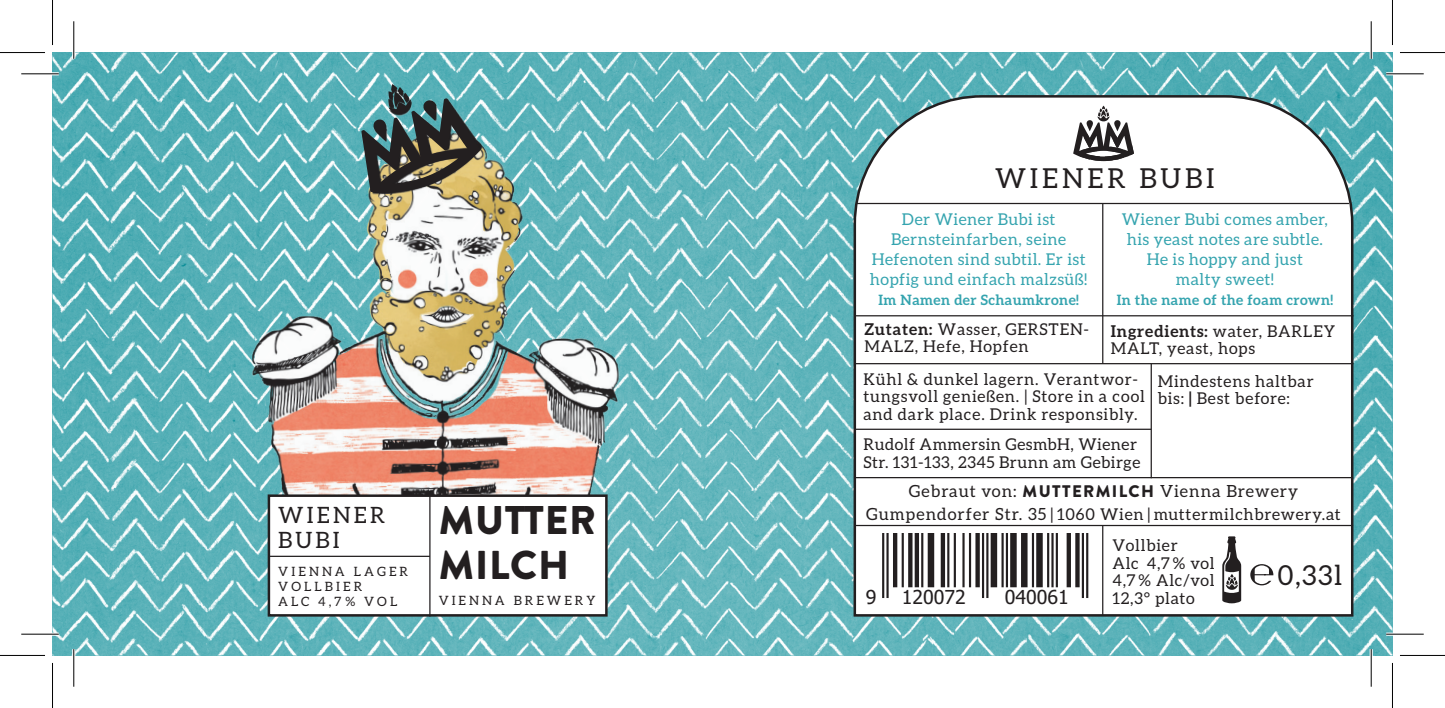
<style>
.page{position:relative;width:1445px;height:708px;background:#fff}
.page>*{position:absolute;margin:0;border:0;box-sizing:border-box;transform-origin:0 0}
.t1{font:900 40.25px/44.8px "Brandon Grotesque";letter-spacing:.02em;color:#231f20}
.t2{font:27.5px "Aleo";letter-spacing:.14em;color:#231f20}
.t3{font:22.5px/25px "Aleo";letter-spacing:.14em;color:#231f20}
.t4{font:19.25px "Tahoma";color:#231f20}
.t5{font:16.75px "Aleo";letter-spacing:.06em;color:#231f20}
.t6{font:16.25px/17.5px "Aleo";letter-spacing:.05em;color:#231f20}
.t7{font:16.25px/20px "Aleo";letter-spacing:.03em;color:#35a4af;text-align:center}
.t8{font:16.25px/17.5px "Aleo";letter-spacing:.03em;color:#231f20}
.t9{font:700 14.25px "Aleo";letter-spacing:.03em;color:#35a4af}
.t10{font:12.75px/15px "Aleo";letter-spacing:.24em;color:#231f20}
.s1{font-weight:700}
.s2{font-family:"Brandon Grotesque";font-weight:900}
.s3{font-size:16.75px}
</style>
<div class="page">
<img style="left:942px;top:52px;width:450px;height:603px">
<img style="left:52px;top:52px;width:890px;height:603px">
<img style="left:125px;top:78px;width:573px;height:533px">
<svg style="left:852px;top:94px;width:502px;height:523px"></svg>
<hr style="left:855px;top:428px;width:296px;height:2px;background:#231f20">
<hr style="left:855px;top:315px;width:498px;height:1px;background:#231f20">
<hr style="left:855px;top:363px;width:498px;height:1px;background:#231f20">
<hr style="left:856px;top:203px;width:493px;height:1px;background:#231f20">
<svg style="left:854px;top:533px;width:237px;height:79px"></svg>
<div style="left:860px;top:533px;width:228px;height:75px;background:#fff"></div>
<hr style="left:886px;top:533px;width:2px;height:64px;background:#231f20">
<hr style="left:882px;top:533px;width:2px;height:64px;background:#231f20">
<hr style="left:893px;top:533px;width:4px;height:54px;background:#231f20">
<hr style="left:901px;top:533px;width:2px;height:54px;background:#231f20">
<div style="left:914px;top:533px;width:5px;height:54px;background:#231f20"></div>
<svg style="left:908px;top:533px;width:4px;height:54px"></svg>
<hr style="left:921px;top:533px;width:2px;height:54px;background:#231f20">
<div style="left:927px;top:533px;width:7px;height:54px;background:#231f20"></div>
<div style="left:940px;top:533px;width:5px;height:54px;background:#231f20"></div>
<hr style="left:969px;top:533px;width:2px;height:54px;background:#231f20">
<hr style="left:962px;top:533px;width:2px;height:54px;background:#231f20">
<hr style="left:953px;top:533px;width:3px;height:54px;background:#231f20">
<hr style="left:947px;top:533px;width:2px;height:54px;background:#231f20">
<svg style="left:975px;top:533px;width:4px;height:54px"></svg>
<hr style="left:986px;top:533px;width:2px;height:64px;background:#231f20">
<hr style="left:982px;top:533px;width:2px;height:64px;background:#231f20">
<div style="left:990px;top:533px;width:7px;height:54px;background:#231f20"></div>
<hr style="left:1005px;top:533px;width:3px;height:54px;background:#231f20">
<hr style="left:1001px;top:533px;width:2px;height:54px;background:#231f20">
<div style="left:1021px;top:533px;width:6px;height:54px;background:#231f20"></div>
<div style="left:1010px;top:533px;width:6px;height:54px;background:#231f20"></div>
<hr style="left:1031px;top:533px;width:3px;height:54px;background:#231f20">
<div style="left:1036px;top:533px;width:6px;height:54px;background:#231f20"></div>
<hr style="left:1055px;top:533px;width:2px;height:54px;background:#231f20">
<hr style="left:1051px;top:533px;width:2px;height:54px;background:#231f20">
<hr style="left:1047px;top:533px;width:2px;height:54px;background:#231f20">
<svg style="left:1075px;top:533px;width:4px;height:54px"></svg>
<svg style="left:1066px;top:533px;width:4px;height:54px"></svg>
<hr style="left:1086px;top:533px;width:2px;height:64px;background:#231f20">
<hr style="left:1081px;top:533px;width:3px;height:64px;background:#231f20">
<hr style="left:1150px;top:363px;width:1px;height:115px;background:#231f20">
<hr style="left:855px;top:524px;width:498px;height:2px;background:#231f20">
<svg style="left:1073px;top:106px;width:60px;height:55px"></svg>
<svg style="left:1250px;top:564px;width:23px;height:21px"></svg>
<svg style="left:1222px;top:536px;width:19px;height:67px"></svg>
<hr style="left:855px;top:477px;width:498px;height:1px;background:#231f20">
<hr style="left:1102px;top:525px;width:1px;height:90px;background:#231f20">
<hr style="left:1102px;top:204px;width:1px;height:159px;background:#231f20">
<svg style="left:361px;top:84px;width:119px;height:110px;background:#5c736b"></svg>
<div style="left:268px;top:494px;width:339px;height:122px;background:#fff;border:2px solid #231f20"></div>
<hr style="left:429px;top:494px;width:1px;height:122px;background:#231f20">
<hr style="left:269px;top:555px;width:161px;height:1px;background:#231f20">
<hr style="left:21px;top:72px;width:38px;height:3px;background:#fff">
<hr style="left:1386px;top:72px;width:37px;height:3px;background:#fff">
<hr style="left:21px;top:632px;width:38px;height:3px;background:#fff">
<hr style="left:1386px;top:632px;width:37px;height:3px;background:#fff">
<hr style="left:72px;top:21px;width:3px;height:38px;background:#fff">
<hr style="left:72px;top:649px;width:3px;height:37px;background:#fff">
<hr style="left:1369px;top:21px;width:3px;height:38px;background:#fff">
<hr style="left:1369px;top:649px;width:3px;height:37px;background:#fff">
<hr style="left:21px;top:73px;width:38px;height:1px;background:#000">
<hr style="left:1386px;top:73px;width:37px;height:1px;background:#000">
<hr style="left:21px;top:633px;width:38px;height:1px;background:#000">
<hr style="left:1386px;top:633px;width:37px;height:1px;background:#000">
<hr style="left:73px;top:21px;width:1px;height:38px;background:#000">
<hr style="left:73px;top:649px;width:1px;height:37px;background:#000">
<hr style="left:1370px;top:21px;width:1px;height:38px;background:#000">
<hr style="left:1370px;top:649px;width:1px;height:37px;background:#000">
<hr style="left:0;top:52px;width:45px;height:1px;background:#000">
<hr style="left:1399px;top:52px;width:45px;height:1px;background:#000">
<hr style="left:0;top:654px;width:45px;height:1px;background:#000">
<hr style="left:1399px;top:654px;width:45px;height:1px;background:#000">
<hr style="left:52px;top:0;width:1px;height:45px;background:#000">
<hr style="left:52px;top:662px;width:1px;height:45px;background:#000">
<hr style="left:1391px;top:0;width:1px;height:45px;background:#000">
<hr style="left:1391px;top:662px;width:1px;height:45px;background:#000">
<h3 class="t3" style="left:278px;top:501px;width:108px">WIENER<br>BUBI</h3>
<p class="t10" style="left:278px;top:563px;width:131px">VIENNA LAGER<br>VOLLBIER<br>ALC 4,7% VOL</p>
<h1 class="t1" style="left:439px;top:498px;width:158px">MUTTER<br>MILCH</h1>
<p class="t10" style="left:438px;top:592px;width:158px">VIENNA BREWERY</p>
<h2 class="t2" style="left:995px;top:163px;width:221px">WIENER BUBI</h2>
<p class="t7" style="left:870px;top:209px;width:219px">Der Wiener Bubi ist<br>Bernsteinfarben, seine<br>Hefenoten sind subtil. Er ist hopfig und einfach malzsüß!</p>
<p class="t9" style="left:878px;top:292px;width:202px">Im Namen der Schaumkrone!</p>
<p class="t7" style="left:1121px;top:209px;width:208px">Wiener Bubi comes amber, his yeast notes are subtle.<br>He is hoppy and just<br>malty sweet!</p>
<p class="t9" style="left:1116px;top:292px;width:218px">In the name of the foam crown!</p>
<p class="t6" style="left:864px;top:320px;width:226px"><span class="s1">Zutaten:</span> Wasser, GERSTEN-<br>MALZ, Hefe, Hopfen</p>
<p class="t6" style="left:1110px;top:321px;width:226px"><span class="s1">Ingredients:</span> water, BARLEY<br>MALT, yeast, hops</p>
<p class="t6" style="left:863px;top:370px;width:283px">Kühl &amp; dunkel lagern. Verantwor&shy;tungsvoll genießen. | Store in a cool and dark place. Drink responsibly.</p>
<p class="t6" style="left:1157px;top:372px;width:157px">Mindestens haltbar bis: <span class="s1">|</span> Best before:</p>
<p class="t8" style="left:863px;top:435px;width:278px">Rudolf Ammersin GesmbH, Wiener<br>Str. 131-133, 2345 Brunn am Gebirge</p>
<p class="t5" style="left:908px;top:481px;width:391px">Gebraut von: <span class="s2">MUTTERMILCH</span> Vienna Brewery</p>
<p class="t6" style="left:866px;top:504px;width:476px"><span class="s3">Gumpendorfer Str. 35</span> | 1060 Wien | muttermilchbrewery.at</p>
<p class="t4" style="left:866px;top:584px;width:12px">9</p>
<p class="t4" style="left:901px;top:584px;width:65px">120072</p>
<p class="t4" style="left:1004px;top:584px;width:65px">040061</p>
<p class="t6" style="left:1112px;top:536px;width:104px">Vollbier<br>Alc 4,7 % vol<br>4,7 % Alc/vol<br>12,3° plato</p>
<h2 class="t2" style="left:1277px;top:560px;width:66px">0,33l</h2>
</div>
